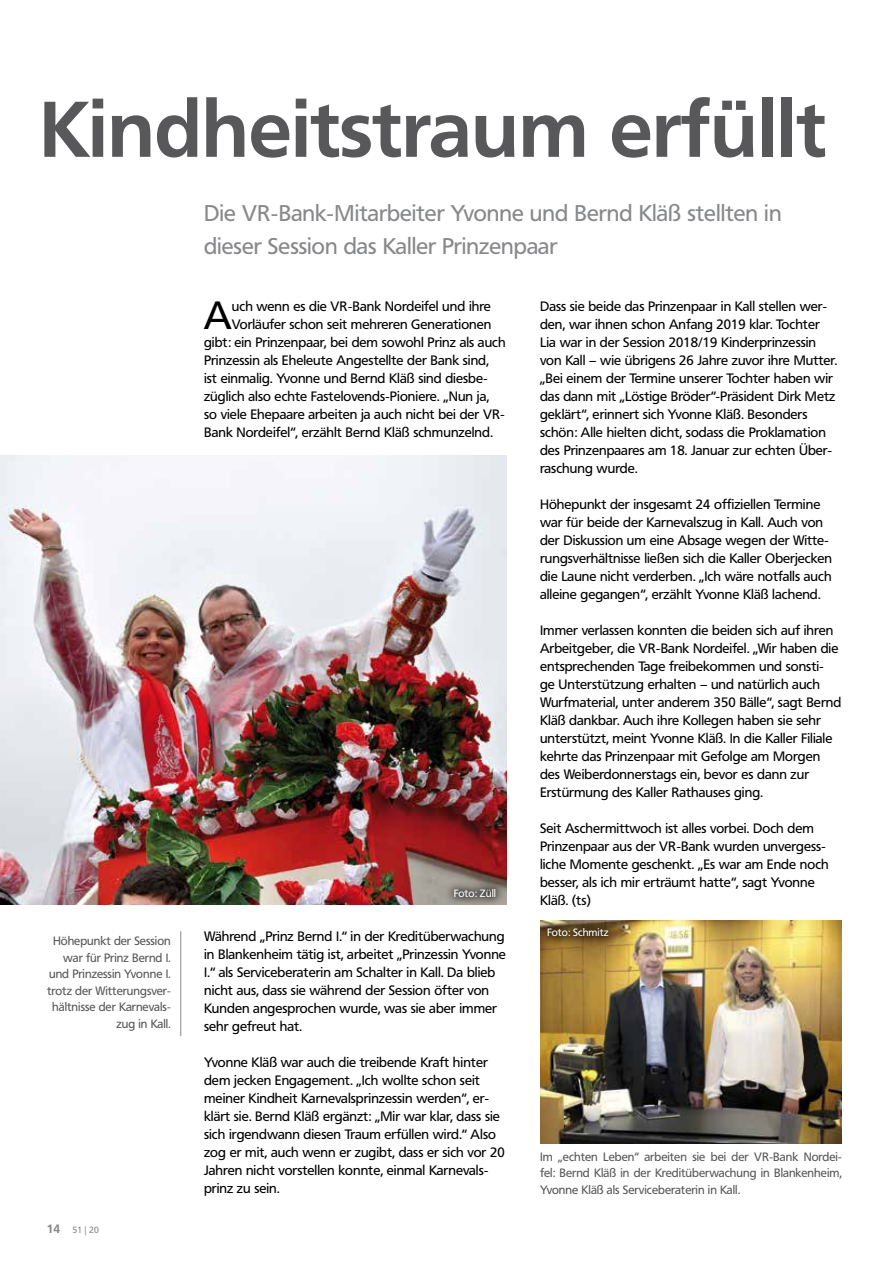
<style>
.page{position:relative;width:893px;height:1263px;background:#fff}
.page>*{position:absolute;margin:0;border:0;box-sizing:border-box;transform-origin:0 0}
.t1{font:700 78px "Frutiger VR";color:#58585a}
.t2{font:39px "Frutiger VR";color:#000}
.t3{font:22.5px/33px "Frutiger VR";color:#87888a}
.t4{font:13.5px/18px "Frutiger VR";color:#000}
.t5{font:12px/16.5px "Frutiger VR";color:#58585a;text-align:right}
.t6{font:10.5px "Frutiger VR";color:#fff}
.t7{font:9px "Frutiger VR";color:#87888a}
.s1{font-weight:700;font-size:12px}
</style>
<div class="page">
<hr style="left:180px;top:931px;width:1px;height:105px;background:#87888a">
<img style="left:540px;top:921px;width:302px;height:222px">
<div style="left:538px;top:919px;width:79px;height:27px;background:#000;opacity:.75"></div>
<img style="left:0;top:455px;width:506px;height:450px">
<div style="left:445px;top:880px;width:60px;height:27px;background:#000;opacity:.75"></div>
<h1 class="t1" style="left:39px;top:83px;width:788px">Kindheitstraum erfüllt</h1>
<h3 class="t3" style="left:204px;top:197px;width:579px">Die VR-Bank-Mitarbeiter Yvonne und Bernd Kläß stellten in dieser Session das Kaller Prinzenpaar</h3>
<h2 class="t2" style="left:204px;top:292px;width:29px">A</h2>
<p class="t4" style="left:232px;top:297px;width:260px">uch wenn es die VR-Bank Nordeifel und ihre</p>
<p class="t4" style="left:232px;top:315px;width:261px">Vorläufer schon seit mehreren Generationen</p>
<p class="t4" style="left:204px;top:333px;width:303px">gibt: ein Prinzenpaar, bei dem sowohl Prinz als auch</p>
<p class="t4" style="left:204px;top:351px;width:286px">Prinzessin als Eheleute Angestellte der Bank sind,</p>
<p class="t4" style="left:204px;top:369px;width:285px">ist einmalig. Yvonne und Bernd Kläß sind diesbe-</p>
<p class="t4" style="left:204px;top:387px;width:287px">züglich also echte Fastelovends-Pioniere. „Nun ja,</p>
<p class="t4" style="left:204px;top:405px;width:302px">so viele Ehepaare arbeiten ja auch nicht bei der VR-</p>
<p class="t4" style="left:204px;top:423px;width:290px">Bank Nordeifel“, erzählt Bernd Kläß schmunzelnd.</p>
<p class="t5" style="left:47px;top:933px;width:125px">Höhepunkt der Session war für Prinz Bernd I. und Prinzessin Yvonne I. trotz der Witterungsver&shy;hältnisse der Karnevals&shy;zug in Kall.</p>
<p class="t7" style="left:47px;top:1224px;width:54px"><span class="s1">14</span> 51 | 20</p>
<p class="t6" style="left:454px;top:887px;width:44px">Foto: Züll</p>
<p class="t4" style="left:204px;top:927px;width:303px">Während „Prinz Bernd I.“ in der Kreditüberwachung in Blankenheim tätig ist, arbeitet „Prinzessin Yvonne I.“ als Serviceberaterin am Schalter in Kall. Da blieb nicht aus, dass sie während der Session öfter von Kunden angesprochen wurde, was sie aber immer sehr gefreut hat.</p>
<p class="t4" style="left:204px;top:1053px;width:302px">Yvonne Kläß war auch die treibende Kraft hinter dem jecken Engagement. „Ich wollte schon seit meiner Kindheit Karnevalsprinzessin werden“, er&shy;klärt sie. Bernd Kläß ergänzt: „Mir war klar, dass sie sich irgendwann diesen Traum erfüllen wird.“ Also zog er mit, auch wenn er zugibt, dass er sich vor 20<br>Jahren nicht vorstellen konnte, einmal Karnevals&shy;prinz zu sein.</p>
<p class="t4" style="left:540px;top:297px;width:299px">Dass sie beide das Prinzenpaar in Kall stellen wer&shy;den, war ihnen schon Anfang 2019 klar. Tochter Lia war in der Session 2018/19 Kinderprinzessin von Kall – wie übrigens 26 Jahre zuvor ihre Mutter. „Bei einem der Termine unserer Tochter haben wir das dann mit „Löstige Bröder“-Präsident Dirk Metz geklärt“, erinnert sich Yvonne Kläß. Besonders schön: Alle hielten dicht, sodass die Proklamation des Prinzenpaares am 18. Januar zur echten Über&shy;raschung wurde.</p>
<p class="t4" style="left:540px;top:495px;width:294px">Höhepunkt der insgesamt 24 offiziellen Termine war für beide der Karnevalszug in Kall. Auch von der Diskussion um eine Absage wegen der Witte&shy;rungsverhältnisse ließen sich die Kaller Oberjecken die Laune nicht verderben. „Ich wäre notfalls auch alleine gegangen“, erzählt Yvonne Kläß lachend.</p>
<p class="t4" style="left:540px;top:621px;width:303px">Immer verlassen konnten die beiden sich auf ihren Arbeitgeber, die VR-Bank Nordeifel. „Wir haben die entsprechenden Tage freibekommen und sonsti&shy;ge Unterstützung erhalten – und natürlich auch Wurfmaterial, unter anderem 350 Bälle“, sagt Bernd Kläß dankbar. Auch ihre Kollegen haben sie sehr unterstützt, meint Yvonne Kläß. In die Kaller Filiale kehrte das Prinzenpaar mit Gefolge am Morgen des Weiberdonnerstags ein, bevor es dann zur Erstürmung des Kaller Rathauses ging.</p>
<p class="t4" style="left:540px;top:819px;width:290px">Seit Aschermittwoch ist alles vorbei. Doch dem Prinzenpaar aus der VR-Bank wurden unvergess&shy;liche Momente geschenkt. „Es war am Ende noch besser, als ich mir erträumt hatte“, sagt Yvonne Kläß. (ts)</p>
<p class="t6" style="left:547px;top:926px;width:63px">Foto: Schmitz</p>
<p class="t5" style="left:540px;top:1148px;width:303px;text-align:justify">Im „echten Leben“ arbeiten sie bei der VR-Bank Nordei&shy;fel: Bernd Kläß in der Kreditüberwachung in Blankenheim, Yvonne Kläß als Serviceberaterin in Kall.</p>
</div>
